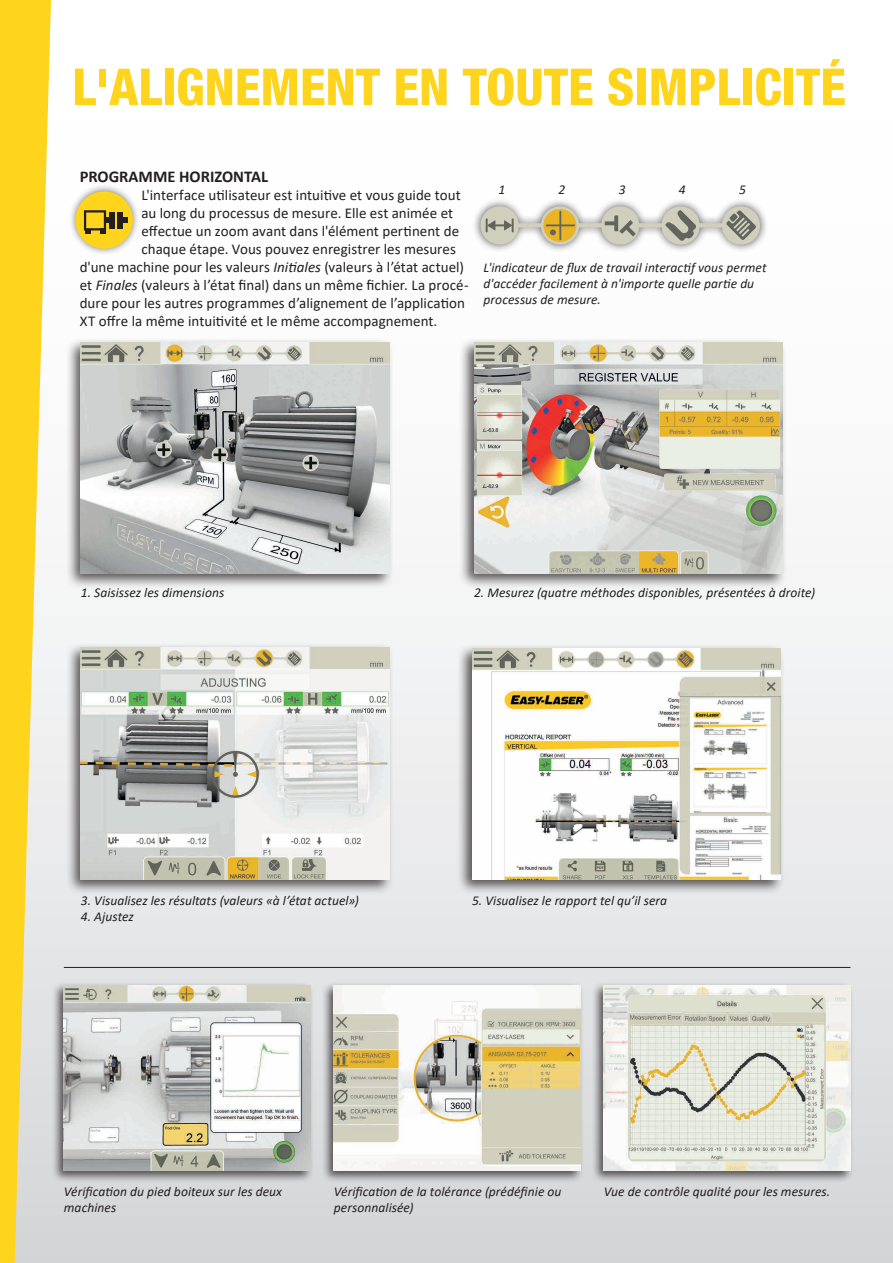
<style>
.page{position:relative;width:893px;height:1263px;background:#fff}
.page>*{position:absolute;margin:0;border:0;box-sizing:border-box;transform-origin:0 0}
.t1{font:800 condensed 51px "Helvetica Neue";color:#fed41d}
.BRÖDTEXT{font:700 16.5px "Calibri";color:#231f20}
.BRÖDTEXT-2{font:15px "Calibri";letter-spacing:.005em;color:#231f20}
.BRÖDTEXT-3{font:italic 13.5px/16.2px "Calibri";letter-spacing:.005em;color:#231f20}
.s1{font-style:italic}
</style>
<div class="page">
<div style="left:0;top:0;width:893px;height:1263px;background:linear-gradient(to bottom,#fff,#d9dadc)"></div>
<svg style="left:0;top:0;width:51px;height:1263px;background:#f6db65"></svg>
<div style="left:65px;top:338px;width:329px;height:251px;background:#231f20;opacity:.75"></div>
<img style="left:81px;top:342px;width:308px;height:231px">
<div style="left:459px;top:338px;width:328px;height:251px;background:#231f20;opacity:.75"></div>
<img style="left:474px;top:342px;width:308px;height:231px">
<div style="left:65px;top:643px;width:329px;height:252px;background:#231f20;opacity:.75"></div>
<img style="left:81px;top:648px;width:308px;height:231px">
<div style="left:68px;top:184px;width:72px;height:72px;background:#231f20;opacity:.6"></div>
<div style="left:75px;top:191px;width:58px;height:58px;background:#fed41d;border-radius:50%"></div>
<div style="left:110px;top:212px;width:5px;height:16px;background:#231f20"></div>
<svg style="left:84px;top:210px;width:26px;height:24px"></svg>
<div style="left:118px;top:212px;width:5px;height:16px;background:#231f20"></div>
<svg style="left:123px;top:218px;width:5px;height:5px"></svg>
<div style="left:472px;top:198px;width:296px;height:55px;background:#231f20;opacity:.75"></div>
<hr style="left:515px;top:223px;width:230px;height:4px;background:#cfcfbc">
<div style="left:480px;top:206px;width:39px;height:38px;background:#cfcfbc;border-radius:50%"></div>
<svg style="left:541px;top:206px;width:38px;height:39px"></svg>
<div style="left:543px;top:209px;width:33px;height:33px;background:#e9b324;border-radius:50%"></div>
<div style="left:601px;top:206px;width:38px;height:39px;background:#cfcfbc;border-radius:50%"></div>
<svg style="left:661px;top:206px;width:39px;height:39px"></svg>
<div style="left:722px;top:206px;width:38px;height:39px;background:#cfcfbc;border-radius:50%"></div>
<svg style="left:605px;top:215px;width:31px;height:22px"></svg>
<svg style="left:665px;top:210px;width:31px;height:31px"></svg>
<svg style="left:550px;top:229px;width:6px;height:6px"></svg>
<hr style="left:559px;top:211px;width:2px;height:29px;background:#61655d">
<hr style="left:546px;top:224px;width:29px;height:2px;background:#61655d">
<hr style="left:488px;top:224px;width:23px;height:2px;background:#61655d">
<svg style="left:504px;top:218px;width:10px;height:14px"></svg>
<svg style="left:486px;top:218px;width:9px;height:14px"></svg>
<svg style="left:726px;top:210px;width:30px;height:30px"></svg>
<div style="left:457px;top:644px;width:328px;height:251px;background:#231f20;opacity:.75"></div>
<img style="left:472px;top:648px;width:308px;height:232px">
<hr style="left:64px;top:967px;width:786px;height:1px;background:#231f20">
<div style="left:591px;top:981px;width:263px;height:202px;background:#231f20;opacity:.75"></div>
<img style="left:604px;top:985px;width:246px;height:185px">
<div style="left:51px;top:981px;width:263px;height:202px;background:#231f20;opacity:.75"></div>
<img style="left:64px;top:985px;width:246px;height:185px">
<div style="left:321px;top:981px;width:263px;height:202px;background:#231f20;opacity:.75"></div>
<img style="left:334px;top:985px;width:246px;height:185px">
<p class="t1" style="left:72px;top:55px;width:775px">L'ALIGNEMENT EN TOUTE SIMPLICITÉ</p>
<p class="BRÖDTEXT" style="left:80px;top:165px;width:190px">PROGRAMME HORIZONTAL</p>
<p class="BRÖDTEXT-2" style="left:141px;top:185px;width:321px">L'interface utilisateur est intuitive et vous guide tout</p>
<p class="BRÖDTEXT-2" style="left:141px;top:203px;width:313px">au long du processus de mesure. Elle est animée et</p>
<p class="BRÖDTEXT-2" style="left:141px;top:221px;width:319px">effectue un zoom avant dans l'élément pertinent de</p>
<p class="BRÖDTEXT-2" style="left:141px;top:239px;width:316px">chaque étape. Vous pouvez enregistrer les mesures</p>
<p class="BRÖDTEXT-2" style="left:80px;top:257px;width:386px">d'une machine pour les valeurs <span class="s1">Initiales</span> (valeurs à l’état actuel)</p>
<p class="BRÖDTEXT-2" style="left:80px;top:275px;width:390px">et <span class="s1">Finales</span> (valeurs à l’état final) dans un même fichier. La procé-</p>
<p class="BRÖDTEXT-2" style="left:80px;top:293px;width:387px">dure pour les autres programmes d’alignement de l’application</p>
<p class="BRÖDTEXT-2" style="left:80px;top:311px;width:359px">XT offre la même intuitivité et le même accompagnement.</p>
<p class="BRÖDTEXT-3" style="left:498px;top:181px;width:8px">1</p>
<p class="BRÖDTEXT-3" style="left:559px;top:181px;width:8px">2</p>
<p class="BRÖDTEXT-3" style="left:619px;top:181px;width:8px">3</p>
<p class="BRÖDTEXT-3" style="left:679px;top:181px;width:8px">4</p>
<p class="BRÖDTEXT-3" style="left:739px;top:181px;width:8px">5</p>
<p class="BRÖDTEXT-3" style="left:484px;top:258px;width:284px">L'indicateur de flux de travail interactif vous permet d'accéder facilement à n'importe quelle partie du processus de mesure.</p>
<p class="BRÖDTEXT-3" style="left:81px;top:584px;width:145px">1. Saisissez les dimensions</p>
<p class="BRÖDTEXT-3" style="left:474px;top:584px;width:343px">2. Mesurez (quatre méthodes disponibles, présentées à droite)</p>
<p class="BRÖDTEXT-3" style="left:81px;top:891px;width:279px">3. Visualisez les résultats (valeurs «à l’état actuel»)</p>
<p class="BRÖDTEXT-3" style="left:81px;top:907px;width:55px">4. Ajustez</p>
<p class="BRÖDTEXT-3" style="left:472px;top:892px;width:197px">5. Visualisez le rapport tel qu’il sera</p>
<p class="BRÖDTEXT-3" style="left:64px;top:1182px;width:220px">Vérification du pied boiteux sur les deux machines</p>
<p class="BRÖDTEXT-3" style="left:334px;top:1182px;width:229px">Vérification de la tolérance (prédéfinie ou personnalisée)</p>
<p class="BRÖDTEXT-3" style="left:604px;top:1182px;width:228px">Vue de contrôle qualité pour les mesures.</p>
</div>
